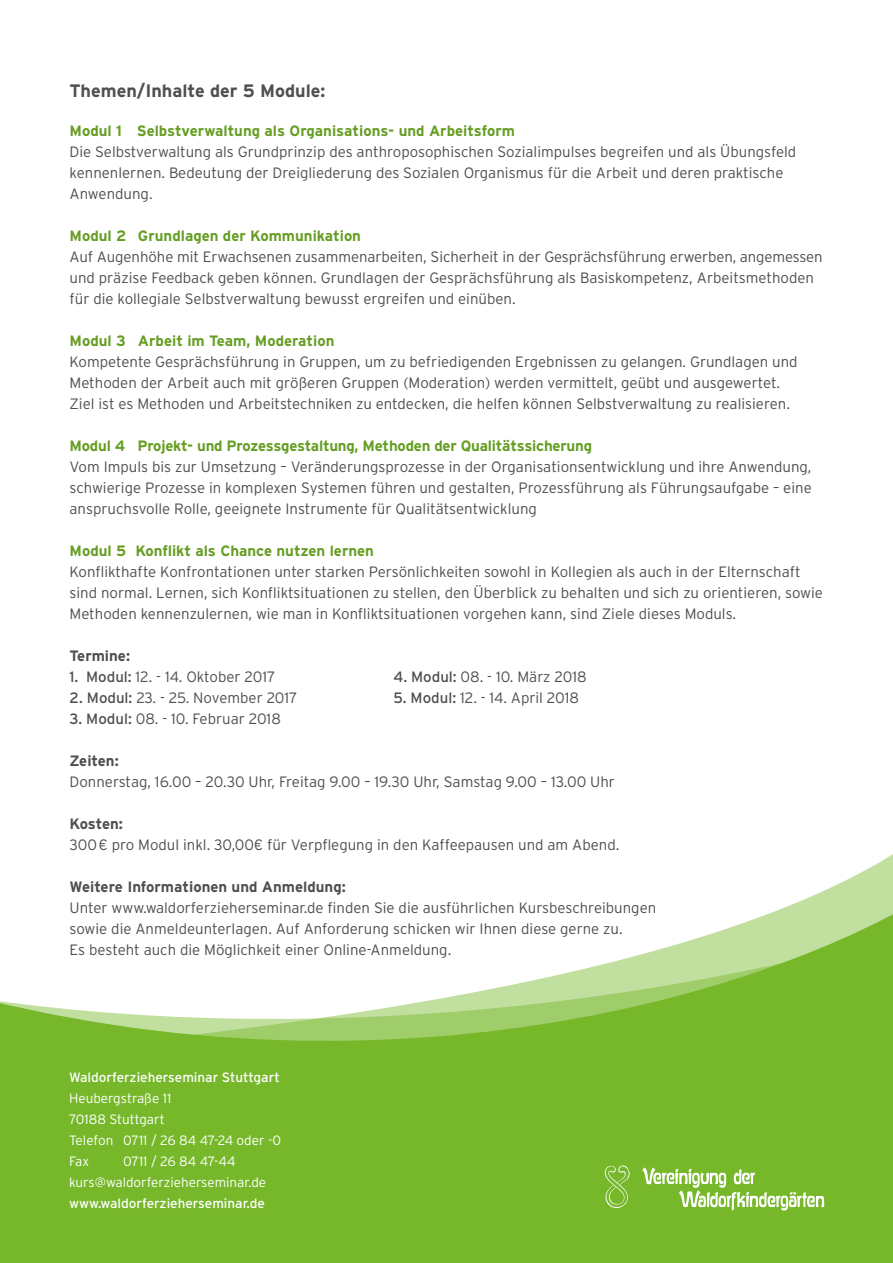
<style>
.page{position:relative;width:893px;height:1263px;background:#fff}
.page>*{position:absolute;margin:0;border:0;box-sizing:border-box;transform-origin:0 0}
.t1{font:700 18px "Interstate";color:#504f4f}
.t2{font:300 15px/21px "Interstate";color:#504f4f}
.t3{font:700 15px "Interstate";color:#669e24}
.t4{font:700 15px "Interstate";color:#504f4f}
.t5{font:300 13.5px/21px "Interstate";color:#fff}
.t6{font:13.5px "Interstate";color:#fff}
.s1{font-weight:400}
</style>
<div class="page">
<svg style="left:0;top:854px;width:893px;height:409px;fill:#76b82a"></svg>
<svg style="left:605px;top:1165px;width:219px;height:46px;background:#91c654"></svg>
<p class="t1" style="left:70px;top:80px;width:257px">Themen/Inhalte der 5 Module:</p>
<p class="t3" style="left:70px;top:122px;width:447px">Modul 1 Selbstverwaltung als Organisations- und Arbeitsform</p>
<p class="t2" style="left:70px;top:141px;width:728px">Die Selbstverwaltung als Grundprinzip des anthroposophischen Sozialimpulses begreifen und als Übungsfeld kennenlernen. Bedeutung der Dreigliederung des Sozialen Organismus für die Arbeit und deren praktische<br>Anwendung.</p>
<p class="t3" style="left:70px;top:227px;width:293px">Modul 2 Grundlagen der Kommunikation</p>
<p class="t2" style="left:70px;top:246px;width:755px">Auf Augenhöhe mit Erwachsenen zusammenarbeiten, Sicherheit in der Gesprächsführung erwerben, angemessen und präzise Feedback geben können. Grundlagen der Gesprächsführung als Basiskompetenz, Arbeitsmethoden für die kollegiale Selbstverwaltung bewusst ergreifen und einüben.</p>
<p class="t3" style="left:70px;top:332px;width:267px">Modul 3 Arbeit im Team, Moderation</p>
<p class="t2" style="left:70px;top:351px;width:730px">Kompetente Gesprächsführung in Gruppen, um zu befriedigenden Ergebnissen zu gelangen. Grundlagen und<br>Methoden der Arbeit auch mit größeren Gruppen (Moderation) werden vermittelt, geübt und ausgewertet.<br>Ziel ist es Methoden und Arbeitstechniken zu entdecken, die helfen können Selbstverwaltung zu realisieren.</p>
<p class="t3" style="left:70px;top:437px;width:524px">Modul 4 Projekt- und Prozessgestaltung, Methoden der Qualitätssicherung</p>
<p class="t2" style="left:70px;top:456px;width:744px;text-align:justify">Vom Impuls bis zur Umsetzung – Veränderungsprozesse in der Organisationsentwicklung und ihre Anwendung, schwierige Prozesse in komplexen Systemen führen und gestalten, Prozessführung als Führungsaufgabe – eine anspruchsvolle Rolle, geeignete Instrumente für Qualitätsentwicklung</p>
<p class="t3" style="left:70px;top:542px;width:306px">Modul 5 Konflikt als Chance nutzen lernen</p>
<p class="t2" style="left:70px;top:561px;width:755px">Konflikthafte Konfrontationen unter starken Persönlichkeiten sowohl in Kollegien als auch in der Elternschaft sind normal. Lernen, sich Konfliktsituationen zu stellen, den Überblick zu behalten und sich zu orientieren, sowie<br>Methoden kennenzulernen, wie man in Konfliktsituationen vorgehen kann, sind Ziele dieses Moduls.</p>
<p class="t4" style="left:70px;top:647px;width:62px">Termine:</p>
<p class="t2" style="left:70px;top:666px;width:207px"><span class="s1">1. Modul:</span> 12. - 14. Oktober 2017</p>
<p class="t2" style="left:394px;top:666px;width:195px"><span class="s1">4. Modul:</span> 08. - 10. März 2018</p>
<p class="t2" style="left:70px;top:687px;width:230px"><span class="s1">2. Modul:</span> 23. - 25. November 2017</p>
<p class="t2" style="left:394px;top:687px;width:187px"><span class="s1">5. Modul:</span> 12. - 14. April 2018</p>
<p class="t2" style="left:70px;top:708px;width:213px"><span class="s1">3. Modul:</span> 08. - 10. Februar 2018</p>
<p class="t4" style="left:70px;top:752px;width:51px">Zeiten:</p>
<p class="t2" style="left:70px;top:771px;width:547px">Donnerstag, 16.00 – 20.30 Uhr, Freitag 9.00 – 19.30 Uhr, Samstag 9.00 – 13.00 Uhr</p>
<p class="t4" style="left:70px;top:815px;width:55px">Kosten:</p>
<p class="t2" style="left:70px;top:834px;width:551px">300€ pro Modul inkl. 30,00€ für Verpflegung in den Kaffeepausen und am Abend.</p>
<p class="t4" style="left:70px;top:878px;width:278px">Weitere Informationen und Anmeldung:</p>
<p class="t2" style="left:70px;top:897px;width:588px">Unter www.waldorferzieherseminar.de finden Sie die ausführlichen Kursbeschreibungen sowie die Anmeldeunterlagen. Auf Anforderung schicken wir Ihnen diese gerne zu.<br>Es besteht auch die Möglichkeit einer Online-Anmeldung.</p>
<p class="t6" style="left:69px;top:1069px;width:212px">Waldorferzieherseminar Stuttgart</p>
<p class="t5" style="left:69px;top:1088px;width:214px">Heubergstraße 11<br>70188 Stuttgart<br>Telefon 0711 / 26 84 47-24 oder -0<br>Fax</p>
<p class="t5" style="left:69px;top:1151px;width:199px;text-indent:54px">0711 / 26 84 47-44 kurs@waldorferzieherseminar.de</p>
<p class="t6" style="left:69px;top:1195px;width:197px">www.waldorferzieherseminar.de</p>
</div>
